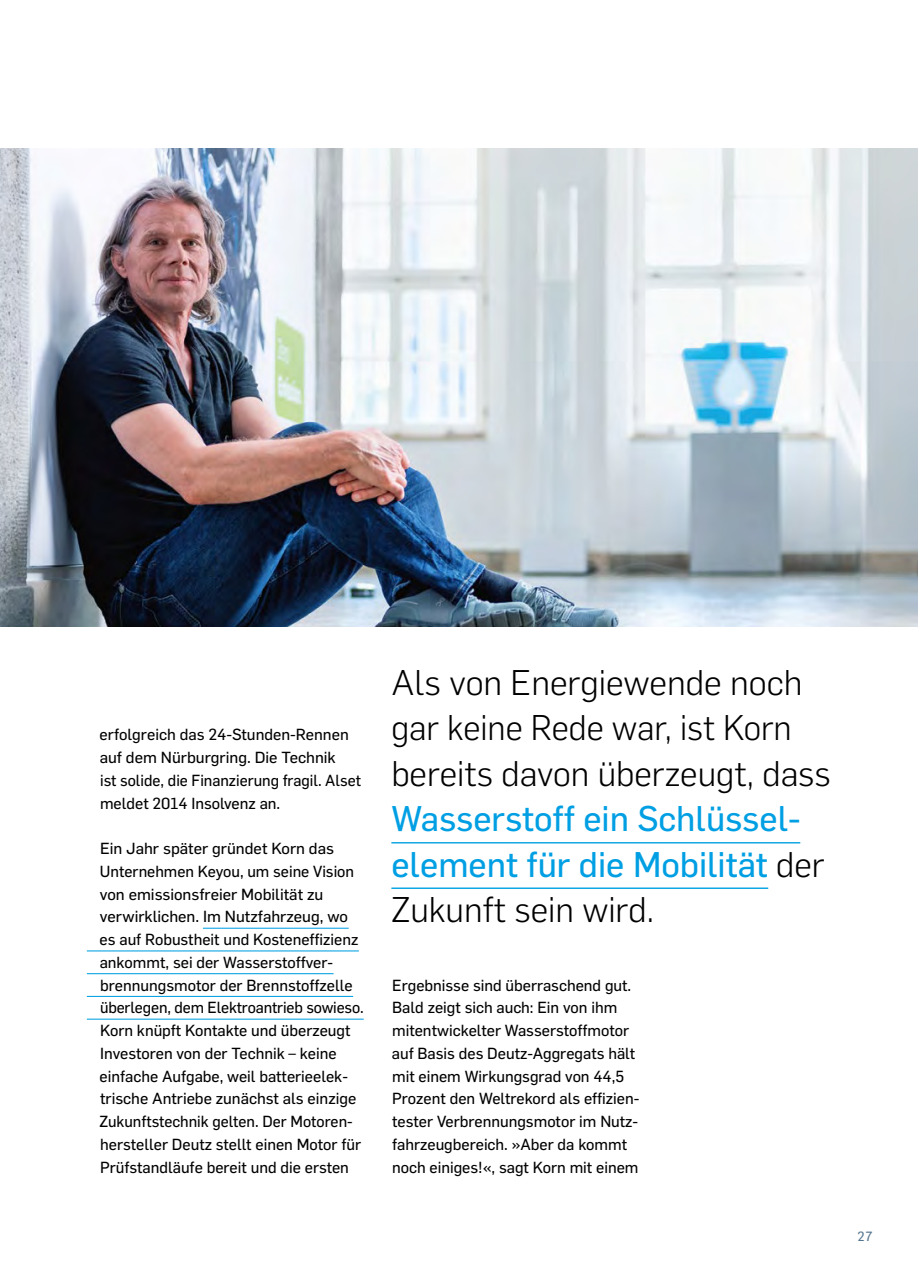
<style>
.page{position:relative;width:918px;height:1265px;background:#fff}
.page>*{position:absolute;margin:0;border:0;box-sizing:border-box;transform-origin:0 0}
.t1{font:300 35px/45.5px "Flama";color:#000}
.t2{font:35px/45.5px "Flama Basic";color:#009fe3}
.t3{font:15.75px/22.8px "Flama Basic";color:#000}
.t4{font:13.12px "Flama Basic";color:#557791}
.s1{font-family:"Flama";font-weight:300;color:#000}
</style>
<div class="page">
<img style="left:0;top:149px;width:918px;height:478px">
<hr style="left:391px;top:888px;width:377px;height:1px;background:#009fe3">
<hr style="left:391px;top:842px;width:409px;height:1px;background:#009fe3">
<hr style="left:203px;top:928px;width:146px;height:1px;background:#009fe3">
<hr style="left:87px;top:950px;width:272px;height:1px;background:#009fe3">
<hr style="left:87px;top:973px;width:246px;height:1px;background:#009fe3">
<hr style="left:87px;top:996px;width:266px;height:1px;background:#009fe3">
<hr style="left:87px;top:1019px;width:277px;height:1px;background:#009fe3">
<p class="t3" style="left:100px;top:722px;width:263px">erfolgreich das 24-Stunden-Rennen auf dem Nürburgring. Die Technik<br>ist solide, die Finanzierung fragil. Alset meldet 2014 Insolvenz an.</p>
<p class="t3" style="left:99px;top:836px;width:266px">Ein Jahr später gründet Korn das Unternehmen Keyou, um seine Vision von emissionsfreier Mobilität zu verwirklichen. Im Nutzfahrzeug, wo es auf Robustheit und Kosteneffizienz ankommt, sei der Wasserstoffver&shy;brennungsmotor der Brennstoffzelle überlegen, dem Elektroantrieb sowieso.<br>Korn knüpft Kontakte und überzeugt Investoren von der Technik – keine einfache Aufgabe, weil batterieelek&shy;trische Antriebe zunächst als einzige Zukunftstechnik gelten. Der Motoren&shy;hersteller Deutz stellt einen Motor für Prüfstandläufe bereit und die ersten</p>
<h1 class="t1" style="left:391px;top:657px;width:441px">Als von Energiewende noch gar keine Rede war, ist Korn bereits davon überzeugt, dass</h1>
<h1 class="t2" style="left:391px;top:794px;width:435px">Wasserstoff ein Schlüssel&shy;element für die Mobilität <span class="s1">der</span></h1>
<h1 class="t1" style="left:391px;top:885px;width:264px">Zukunft sein wird.</h1>
<p class="t3" style="left:392px;top:973px;width:249px">Ergebnisse sind überraschend gut.<br>Bald zeigt sich auch: Ein von ihm mitentwickelter Wasserstoffmotor auf Basis des Deutz-Aggregats hält mit einem Wirkungsgrad von 44,5<br>Prozent den Weltrekord als effizien&shy;tester Verbrennungsmotor im Nutz&shy;fahrzeugbereich. »Aber da kommt noch einiges!«, sagt Korn mit einem</p>
<p class="t4" style="left:857px;top:1227px;width:17px">27</p>
</div>
